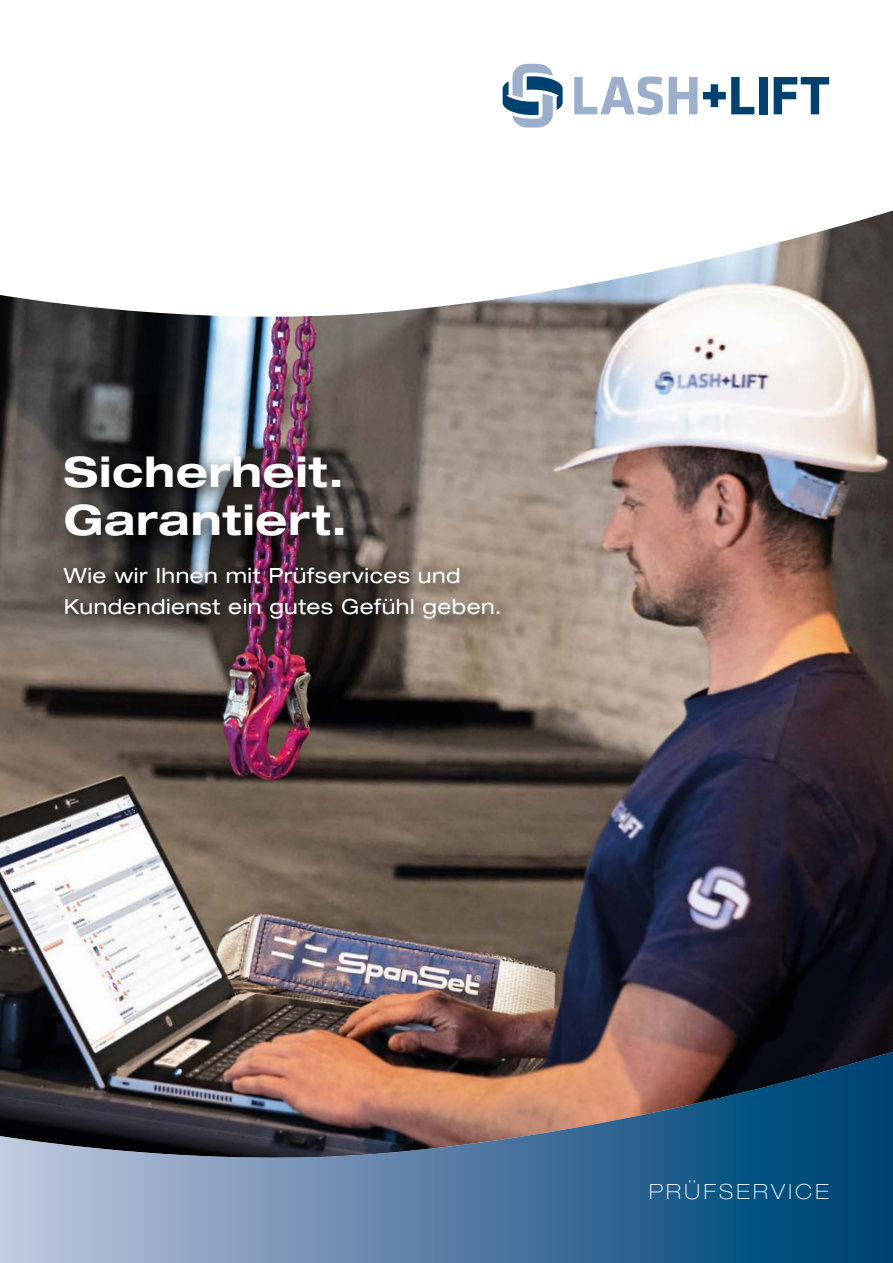
<style>
.page{position:relative;width:893px;height:1263px;background:#fff}
.page>*{position:absolute;margin:0;border:0;box-sizing:border-box;transform-origin:0 0}
.t1{font:700 expanded 42px/48px "Helvetica Neue LT Pro";letter-spacing:.02em;color:#fff}
.t2{font:expanded 21px/31.5px "Helvetica Neue LT Pro";letter-spacing:.02em;color:#fff}
.t3{font:100 expanded 21px "Helvetica Neue LT Pro";letter-spacing:.16em;color:#fff}
</style>
<div class="page">
<img style="left:0;top:211px;width:893px;height:837px">
<svg style="left:0;top:1048px;width:893px;height:215px;background:#5c6c81"></svg>
<div style="left:57px;top:448px;width:461px;height:190px;background:#000;opacity:.75"></div>
<svg style="left:574px;top:76px;width:89px;height:39px"></svg>
<svg style="left:669px;top:77px;width:28px;height:37px"></svg>
<div style="left:759px;top:77px;width:8px;height:37px;background:#004170"></div>
<svg style="left:774px;top:77px;width:55px;height:37px"></svg>
<svg style="left:703px;top:77px;width:51px;height:37px"></svg>
<svg style="left:503px;top:64px;width:60px;height:64px"></svg>
<h1 class="t1" style="left:64px;top:446px;width:285px">Sicherheit.<br>Garantiert.</h1>
<p class="t2" style="left:64px;top:559px;width:439px">Wie wir Ihnen mit Prüfservices und<br>Kundendienst ein gutes Gefühl geben.</p>
<p class="t3" style="left:649px;top:1179px;width:182px">PRÜFSERVICE</p>
</div>
